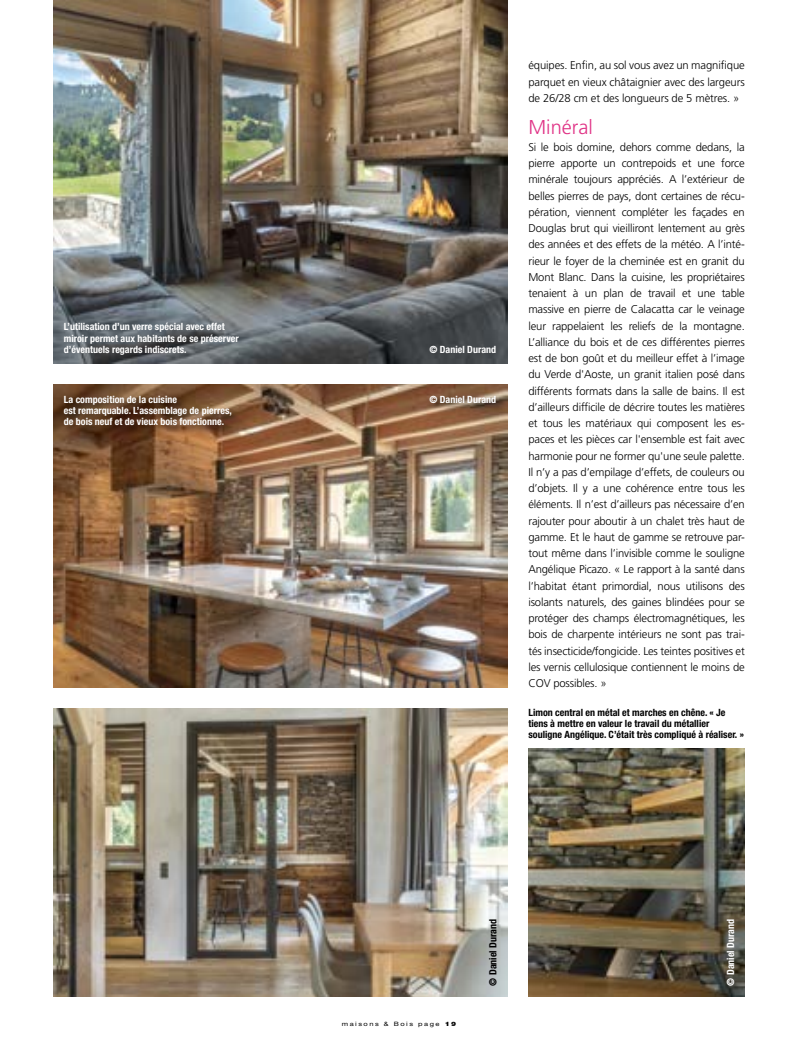
<style>
.page{position:relative;width:798px;height:1053px;background:#fff}
.page>*{position:absolute;margin:0;border:0;box-sizing:border-box;transform-origin:0 0}
.t1{font:300 20px "Frutiger LT Std";color:#e03286}
.t2{font:300 11.25px/16.2px "Frutiger LT Std";letter-spacing:-.015em;color:#000;text-align:justify}
.t3{font:700 condensed 10px/11.2px "Helvetica Neue LT Std";color:#fff}
.t4{font:700 condensed 10px/11.2px "Helvetica Neue LT Std";color:#000}
.t5{font:6px "Helvetica Neue LT Std";letter-spacing:.2em;color:#000;scale:1.25 1}
.s1{font-weight:900}
</style>
<div class="page">
<img style="left:53px;top:0;width:454px;height:363px">
<img style="left:53px;top:385px;width:454px;height:302px">
<img style="left:53px;top:708px;width:454px;height:288px">
<div style="left:61px;top:393px;width:180px;height:42px;background:#000;opacity:.75"></div>
<img style="left:528px;top:749px;width:216px;height:247px">
<div style="left:426px;top:393px;width:80px;height:20px;background:#000;opacity:.75"></div>
<p class="t3" style="left:64px;top:321px;width:176px">L’utilisation d’un verre spécial avec effet miroir permet aux habitants de se préserver d’éventuels regards indiscrets.</p>
<p class="t3" style="left:64px;top:393px;width:169px">La composition de la cuisine<br>est remarquable. L’assemblage de pierres, de bois neuf et de vieux bois fonctionne.</p>
<p class="t3" style="left:429px;top:343px;width:68px">© Daniel Durand</p>
<p class="t3" style="left:429px;top:393px;width:68px">© Daniel Durand</p>
<p class="t2" style="left:528px;top:58px;width:218px">équipes. Enfin, au sol vous avez un magnifique parquet en vieux châtaignier avec des largeurs de 26/28 cm et des longueurs de 5 mètres. »</p>
<h1 class="t1" style="left:528px;top:116px;width:66px">Minéral</h1>
<p class="t2" style="left:528px;top:139px;width:218px">Si le bois domine, dehors comme dedans, la pierre apporte un contrepoids et une force minérale toujours appréciés. A l’extérieur de belles pierres de pays, dont certaines de récu&shy;pération, viennent compléter les façades en Douglas brut qui vieilliront lentement au grès des années et des effets de la météo. A l’inté&shy;rieur le foyer de la cheminée est en granit du Mont Blanc. Dans la cuisine, les propriétaires tenaient à un plan de travail et une table massive en pierre de Calacatta car le veinage leur rappelaient les reliefs de la montagne.<br>L’alliance du bois et de ces différentes pierres est de bon goût et du meilleur effet à l’image du Verde d'Aoste, un granit italien posé dans différents formats dans la salle de bains. Il est d’ailleurs difficile de décrire toutes les matières et tous les matériaux qui composent les es&shy;paces et les pièces car l'ensemble est fait avec harmonie pour ne former qu'une seule palette.<br>Il n’y a pas d’empilage d’effets, de couleurs ou d’objets. Il y a une cohérence entre tous les éléments. Il n’est d’ailleurs pas nécessaire d’en rajouter pour aboutir à un chalet très haut de gamme. Et le haut de gamme se retrouve par&shy;tout même dans l’invisible comme le souligne Angélique Picazo. « Le rapport à la santé dans l’habitat étant primordial, nous utilisons des isolants naturels, des gaines blindées pour se protéger des champs électromagnétiques, les bois de charpente intérieurs ne sont pas trai&shy;tés insecticide/fongicide. Les teintes positives et les vernis cellulosique contiennent le moins de COV possibles. »</p>
<p class="t4" style="left:528px;top:706px;width:217px">Limon central en métal et marches en chêne. « Je tiens à mettre en valeur le travail du métallier souligne Angélique. C’était très compliqué à réaliser. »</p>
<p class="t5" style="left:341px;top:1020px;width:93px">maisons &amp; Bois page <span class="s1">19</span></p>
<p class="t4" style="left:487px;top:985px;width:68px;rotate:-90deg">© Daniel Durand</p>
<p class="t3" style="left:724px;top:985px;width:68px;rotate:-90deg">© Daniel Durand</p>
</div>
